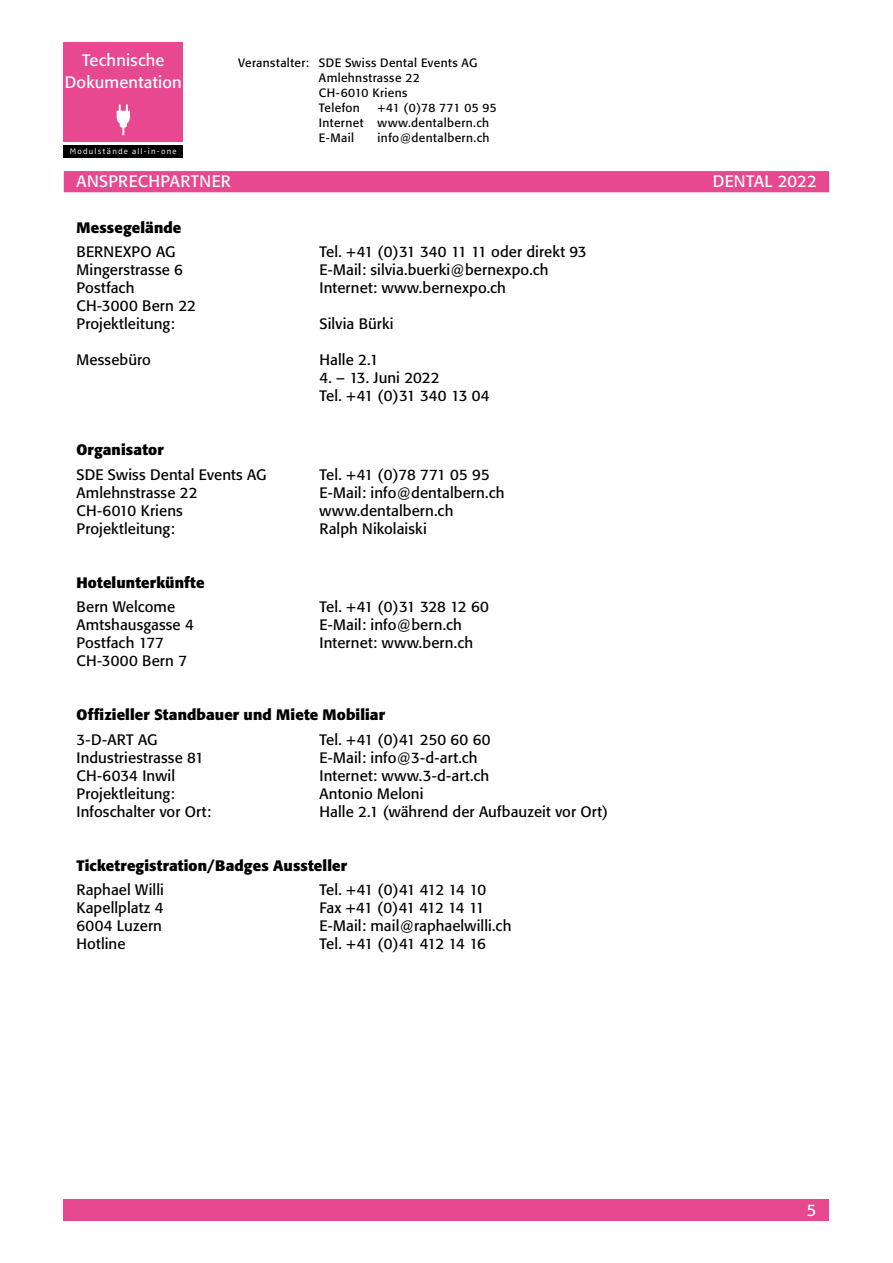
<style>
.page{position:relative;width:893px;height:1263px;background:#fff}
.page>*{position:absolute;margin:0;border:0;box-sizing:border-box;transform-origin:0 0}
.t1{font:18px "Formata";color:#fff}
.t2{font:16.5px/21.1px "Formata";letter-spacing:.015em;color:#fff;text-align:center}
.t3{font:15px/18px "Formata";letter-spacing:.01em;color:#000}
.t4{font:700 15px "Formata";letter-spacing:.01em;color:#000}
.t5{font:15px "Formata";letter-spacing:-.065em;color:#000}
.t6{font:15px "Formata";letter-spacing:-.01em;color:#000}
.t7{font:15px "Formata";letter-spacing:-.04em;color:#000}
.t8{font:15px "Formata";letter-spacing:-.07em;color:#000}
.t9{font:12px/15px "Formata";letter-spacing:.03em;color:#000}
.t10{font:300 8.4px "Zwo";letter-spacing:.14em;color:#fff}
</style>
<div class="page">
<div style="left:64px;top:43px;width:119px;height:99px;background:#e74890"></div>
<svg style="left:117px;top:104px;width:13px;height:31px"></svg>
<div style="left:64px;top:145px;width:119px;height:12px;background:#000"></div>
<div style="left:64px;top:171px;width:765px;height:21px;background:#e74890"></div>
<div style="left:64px;top:1199px;width:765px;height:21px;background:#e74890"></div>
<p class="t2" style="left:65px;top:50px;width:119px">Technische<br>Dokumentation</p>
<p class="t10" style="left:70px;top:147px;width:108px">Modulstände all-in-one</p>
<p class="t9" style="left:319px;top:56px;width:160px;text-indent:-81px">Veranstalter: SDE Swiss Dental Events AG<br>Amlehnstrasse 22<br>CH-6010 Kriens<br>Telefon</p>
<p class="t9" style="left:319px;top:101px;width:179px;text-indent:59px">+41 (0)78 771 05 95<br>Internet www.dentalbern.ch<br>E-Mail</p>
<p class="t9" style="left:378px;top:131px;width:113px">info@dentalbern.ch</p>
<p class="t2" style="left:77px;top:171px;width:22px">Ansp</p>
<p class="t2" style="left:118px;top:171px;width:22px">rechpa</p>
<p class="t2" style="left:180px;top:171px;width:52px">rtne r</p>
<p class="t2" style="left:713px;top:171px;width:106px">DENTAL 2022</p>
<p class="t4" style="left:77px;top:218px;width:106px">Messegelände</p>
<p class="t3" style="left:77px;top:243px;width:100px">BERNEXPO AG</p>
<p class="t3" style="left:320px;top:243px;width:269px">Tel. +41 (0)31 340 11 11 oder direkt 93</p>
<p class="t3" style="left:77px;top:261px;width:108px">Mingerstrasse 6</p>
<p class="t3" style="left:320px;top:261px;width:231px">E-Mail: silvia.buerki@bernexpo.ch</p>
<p class="t3" style="left:77px;top:279px;width:59px">Postfach</p>
<p class="t3" style="left:320px;top:279px;width:188px">Internet: www.bernexpo.ch</p>
<p class="t3" style="left:77px;top:297px;width:121px">CH-3000 Bern 22<br>Projektleitung:</p>
<p class="t3" style="left:320px;top:315px;width:76px">Silvia Bürki</p>
<p class="t3" style="left:77px;top:351px;width:76px">Messebüro</p>
<p class="t3" style="left:320px;top:351px;width:60px">Halle 2.1</p>
<p class="t3" style="left:320px;top:369px;width:172px">4. – 13. Juni 2022<br>Tel. +41 (0)31 340 13 04</p>
<p class="t4" style="left:77px;top:441px;width:89px">Organisator</p>
<p class="t3" style="left:77px;top:465px;width:192px">SDE Swiss Dental Events AG</p>
<p class="t6" style="left:320px;top:465px;width:172px">Tel. +41 (0)78 771 05 95</p>
<p class="t3" style="left:77px;top:483px;width:123px">Amlehnstrasse 22</p>
<p class="t3" style="left:320px;top:483px;width:186px">E-Mail: info@dentalbern.ch</p>
<p class="t3" style="left:77px;top:501px;width:108px">CH-6010 Kriens</p>
<p class="t3" style="left:320px;top:501px;width:135px">www.dentalbern.ch</p>
<p class="t3" style="left:77px;top:519px;width:100px">Projektleitung:</p>
<p class="t3" style="left:320px;top:519px;width:109px">Ralph Nikolaiski</p>
<p class="t4" style="left:77px;top:573px;width:130px">Hotelunterkünfte</p>
<p class="t3" style="left:77px;top:598px;width:100px">Bern Welcome</p>
<p class="t7" style="left:320px;top:598px;width:171px">Tel. +41 (0)31 328 12 60</p>
<p class="t3" style="left:77px;top:616px;width:119px">Amtshausgasse 4</p>
<p class="t3" style="left:320px;top:616px;width:144px">E-Mail: info@bern.ch</p>
<p class="t3" style="left:77px;top:634px;width:89px">Postfach 177</p>
<p class="t3" style="left:320px;top:634px;width:155px">Internet: www.bern.ch</p>
<p class="t3" style="left:77px;top:652px;width:112px">CH-3000 Bern 7</p>
<p class="t4" style="left:77px;top:705px;width:310px">Offizieller Standbauer und Miete Mobiliar</p>
<p class="t3" style="left:77px;top:730px;width:82px">3-D-ART AG</p>
<p class="t3" style="left:320px;top:730px;width:172px">Tel. +41 (0)41 250 60 60</p>
<p class="t3" style="left:77px;top:748px;width:129px">Industriestrasse 81</p>
<p class="t3" style="left:320px;top:748px;width:160px">E-Mail: info@3-d-art.ch</p>
<p class="t3" style="left:77px;top:766px;width:100px">CH-6034 Inwil</p>
<p class="t3" style="left:320px;top:766px;width:171px">Internet: www.3-d-art.ch</p>
<p class="t3" style="left:77px;top:784px;width:100px">Projektleitung:</p>
<p class="t3" style="left:320px;top:784px;width:105px">Antonio Meloni</p>
<p class="t3" style="left:77px;top:802px;width:136px">Infoschalter vor Ort:</p>
<p class="t3" style="left:320px;top:802px;width:290px">Halle 2.1 (während der Aufbauzeit vor Ort)</p>
<p class="t4" style="left:77px;top:856px;width:272px">Ticketregistration/Badges Aussteller</p>
<p class="t3" style="left:77px;top:881px;width:89px">Raphael Willi</p>
<p class="t5" style="left:320px;top:880px;width:168px">Tel. +41 (0)41 412 14 10</p>
<p class="t3" style="left:77px;top:899px;width:89px">Kapellplatz 4</p>
<p class="t8" style="left:320px;top:898px;width:167px">Fax +41 (0)41 412 14 11</p>
<p class="t3" style="left:77px;top:917px;width:87px">6004 Luzern</p>
<p class="t3" style="left:320px;top:917px;width:193px">E-Mail: mail@raphaelwilli.ch</p>
<p class="t3" style="left:77px;top:935px;width:51px">Hotline</p>
<p class="t5" style="left:320px;top:934px;width:168px">Tel. +41 (0)41 412 14 16</p>
<p class="t2" style="left:807px;top:1199px;width:11px">5</p>
<p class="t1" style="left:806px;top:1200px;width:12px">5</p>
</div>
